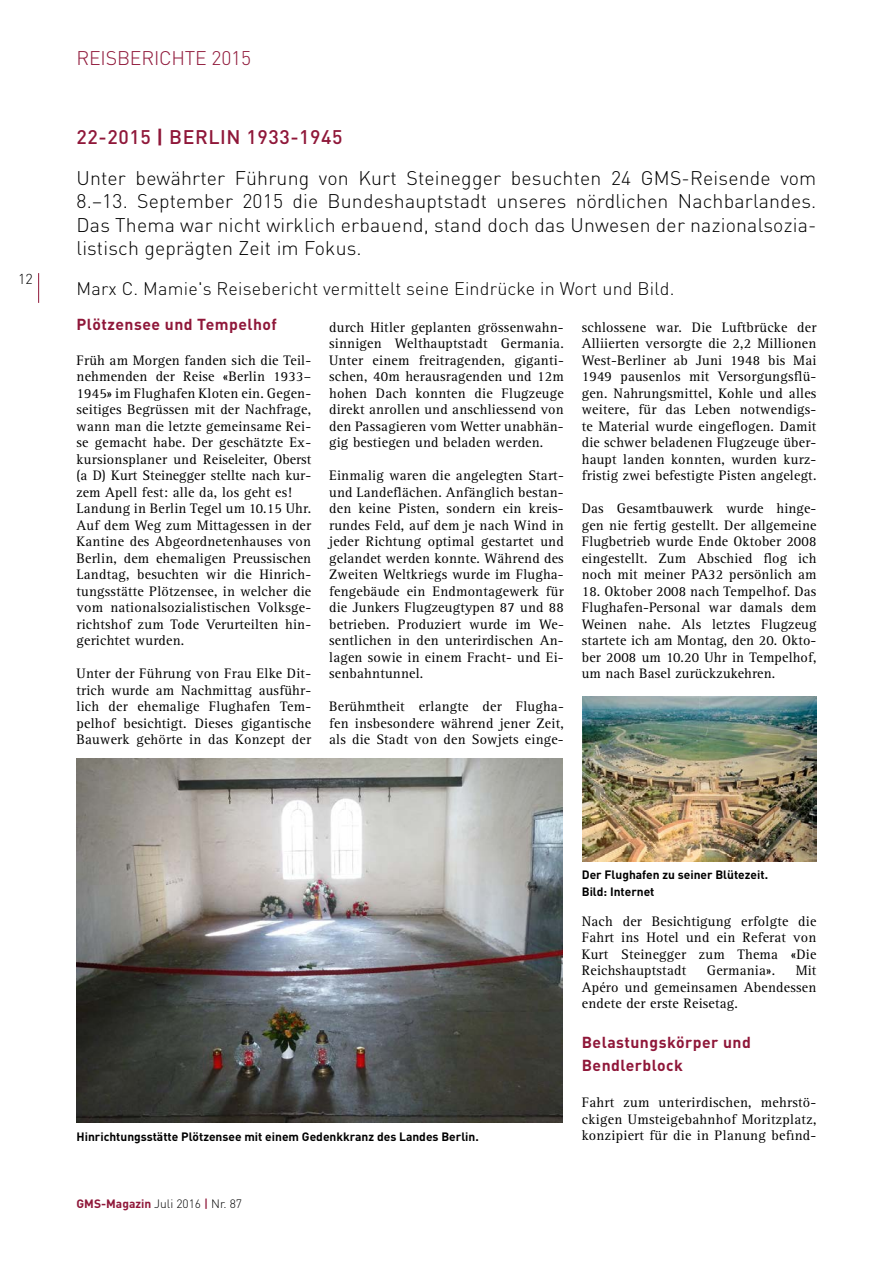
<style>
.page{position:relative;width:893px;height:1263px;background:#fff}
.page>*{position:absolute;margin:0;border:0;box-sizing:border-box;transform-origin:0 0}
.t1{font:300 19.5px/23.4px "DIN";letter-spacing:.01em;color:#000}
.t2{font:300 19.5px "DIN";letter-spacing:-.01em;color:#8f1739}
.t3{font:300 18px "DIN";letter-spacing:.01em;color:#000}
.t4{font:700 15.75px/23.4px "DIN";letter-spacing:.03em;color:#8f1739}
.t5{font:14.25px/16.5px "Rotis Serif";letter-spacing:.015em;color:#000;text-align:justify}
.t6{font:300 14.25px "DIN";color:#000}
.t7{font:700 12px/16.5px "DIN";color:#000}
.t8{font:300 12px "DIN";color:#000}
.s1{font-weight:500;color:#8f1739}
.s2{font-weight:700;color:#8f1739}
</style>
<div class="page">
<hr style="left:38px;top:273px;width:1px;height:30px;background:#8f1739">
<img style="left:77px;top:758px;width:485px;height:365px">
<img style="left:582px;top:697px;width:234px;height:165px">
<p class="t6" style="left:18px;top:270px;width:16px">12</p>
<p class="t2" style="left:77px;top:46px;width:176px">REISBERICHTE 2015</p>
<p class="t1" style="left:77px;top:116px;width:741px;line-height:41.4px"><span class="s1">22-2015</span> <span class="s2">|</span> <span class="s1">BERLIN 1933-1945<br></span>Unter bewährter Führung von Kurt Steinegger besuchten 24 GMS-Reisende vom</p>
<p class="t1" style="left:77px;top:189px;width:741px;text-align:justify">8.–13. September 2015 die Bundeshauptstadt unseres nördlichen Nachbarlandes.<br>Das Thema war nicht wirklich erbauend, stand doch das Unwesen der nazionalsozia&shy;listisch geprägten Zeit im Fokus.</p>
<p class="t3" style="left:77px;top:277px;width:599px">Marx C. Mamie's Reisebericht vermittelt seine Eindrücke in Wort und Bild.</p>
<p class="t4" style="left:77px;top:312px;width:202px">Plötzensee und Tempelhof</p>
<p class="t5" style="left:77px;top:352px;width:236px;text-align:left">Früh am Morgen fanden sich die Teil&shy;nehmenden der Reise «Berlin 1933– 1945» im Flughafen Kloten ein. Gegen&shy;seitiges Begrüssen mit der Nachfrage, wann man die letzte gemeinsame Rei&shy;se gemacht habe. Der geschätzte Ex&shy;kursionsplaner und Reiseleiter, Oberst (a D) Kurt Steinegger stellte nach kur&shy;zem Apell fest: alle da, los geht es!<br>Landung in Berlin Tegel um 10.15 Uhr.<br>Auf dem Weg zum Mittagessen in der Kantine des Abgeordnetenhauses von Berlin, dem ehemaligen Preussischen Landtag, besuchten wir die Hinrich&shy;tungsstätte Plötzensee, in welcher die vom nationalsozialistischen Volksge&shy;richtshof zum Tode Verurteilten hin&shy;gerichtet wurden.</p>
<p class="t5" style="left:77px;top:665px;width:236px">Unter der Führung von Frau Elke Dit&shy;trich wurde am Nachmittag ausführ&shy;lich der ehemalige Flughafen Tem&shy;pelhof besichtigt. Dieses gigantische Bauwerk gehörte in das Konzept der</p>
<p class="t5" style="left:329px;top:319px;width:236px">durch Hitler geplanten grössenwahn&shy;sinnigen Welthauptstadt Germania.<br>Unter einem freitragenden, giganti&shy;schen, 40m herausragenden und 12m hohen Dach konnten die Flugzeuge direkt anrollen und anschliessend von den Passagieren vom Wetter unabhän&shy;gig bestiegen und beladen werden.</p>
<p class="t5" style="left:329px;top:468px;width:236px">Einmalig waren die angelegten Start&shy;und Landeflächen. Anfänglich bestan&shy;den keine Pisten, sondern ein kreis&shy;rundes Feld, auf dem je nach Wind in jeder Richtung optimal gestartet und gelandet werden konnte. Während des Zweiten Weltkriegs wurde im Flugha&shy;fengebäude ein Endmontagewerk für die Junkers Flugzeugtypen 87 und 88 betrieben. Produziert wurde im We&shy;sentlichen in den unterirdischen An&shy;lagen sowie in einem Fracht- und Ei&shy;senbahntunnel.</p>
<p class="t5" style="left:329px;top:699px;width:236px">Berühmtheit erlangte der Flugha&shy;fen insbesondere während jener Zeit, als die Stadt von den Sowjets einge-</p>
<p class="t5" style="left:582px;top:319px;width:236px">schlossene war. Die Luftbrücke der Alliierten versorgte die 2,2 Millionen West-Berliner ab Juni 1948 bis Mai 1949 pausenlos mit Versorgungsflü&shy;gen. Nahrungsmittel, Kohle und alles weitere, für das Leben notwendigs&shy;te Material wurde eingeflogen. Damit die schwer beladenen Flugzeuge über&shy;haupt landen konnten, wurden kurz&shy;fristig zwei befestigte Pisten angelegt.</p>
<p class="t5" style="left:582px;top:501px;width:236px">Das Gesamtbauwerk wurde hinge&shy;gen nie fertig gestellt. Der allgemeine Flugbetrieb wurde Ende Oktober 2008 eingestellt. Zum Abschied flog ich noch mit meiner PA32 persönlich am</p>
<p class="t5" style="left:582px;top:583px;width:236px">18. Oktober 2008 nach Tempelhof. Das Flughafen-Personal war damals dem Weinen nahe. Als letztes Flugzeug startete ich am Montag, den 20. Okto&shy;ber 2008 um 10.20 Uhr in Tempelhof, um nach Basel zurückzukehren.</p>
<p class="t7" style="left:582px;top:866px;width:188px">Der Flughafen zu seiner Blütezeit.<br>Bild: Internet</p>
<p class="t5" style="left:582px;top:913px;width:236px">Nach der Besichtigung erfolgte die Fahrt ins Hotel und ein Referat von Kurt Steinegger zum Thema «Die Reichshauptstadt</p>
<p class="t5" style="left:582px;top:963px;width:236px;text-indent:214px">Mit Apéro und gemeinsamen Abendessen endete der erste Reisetag.</p>
<p class="t4" style="left:582px;top:1030px;width:171px">Belastungskörper und<br>Bendlerblock</p>
<p class="t5" style="left:582px;top:1094px;width:236px">Fahrt zum unterirdischen, mehrstö&shy;ckigen Umsteigebahnhof Moritzplatz,</p>
<p class="t5" style="left:707px;top:963px;width:70px">Germania».</p>
<p class="t7" style="left:77px;top:1127px;width:404px">Hinrichtungsstätte Plötzensee mit einem Gedenkkranz des Landes Berlin.</p>
<p class="t5" style="left:582px;top:1127px;width:236px">konzipiert für die in Planung befind-</p>
<p class="t8" style="left:77px;top:1196px;width:167px"><span class="s2">GMS-Magazin</span> Juli 2016 <span class="s1">|</span> Nr. 87</p>
</div>
